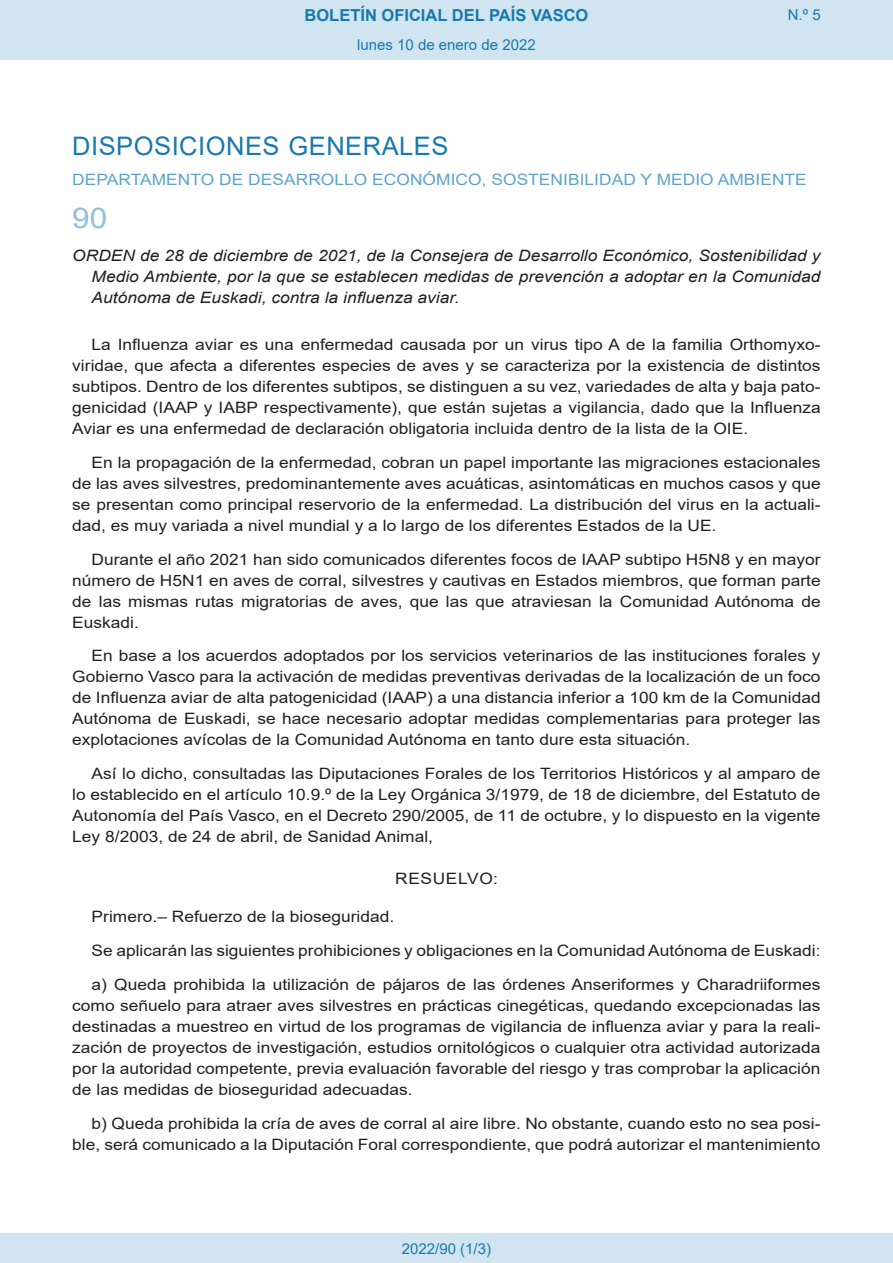
<style>
.page{position:relative;width:893px;height:1263px;background:#fff}
.page>*{position:absolute;margin:0;border:0;box-sizing:border-box;transform-origin:0 0}
.BOPVOrden{font:28.5px "Arial";color:#90c0db;scale:1.11 1}
.BOPVSeccion{font:25.5px "Arial";letter-spacing:.02em;color:#1879ad}
.t1{font:700 16.5px "Arial";color:#1879ad}
.BOPVDetalle{font:15.6px/21px "Arial";color:#231f20;text-align:justify;scale:1.11 1}
.BOPVTitulo{font:italic 15.6px/21px "Arial";color:#231f20;text-align:justify;scale:1.11 1}
.BOPVOrganismo{font:15.6px "Arial";letter-spacing:.005em;color:#5ea4ca;scale:1.11 1}
.BOPVClave{font:15.6px "Arial";letter-spacing:.035em;color:#231f20;scale:1.11 1}
.Paginacion_Centro{font:15px "Arial";color:#1879ad}
</style>
<div class="page">
<div style="left:0;top:0;width:893px;height:60px;background:#d0e5f0"></div>
<div style="left:0;top:1233px;width:893px;height:30px;background:#d0e5f0"></div>
<p class="t1" style="left:305px;top:3px;width:285px">BOLETÍN OFICIAL DEL PAÍS VASCO</p>
<p class="Paginacion_Centro" style="left:357px;top:35px;width:180px">lunes 10 de enero de 2022</p>
<p class="Paginacion_Centro" style="left:788px;top:5px;width:34px">N.º 5</p>
<p class="BOPVSeccion" style="left:72px;top:128px;width:378px">DISPOSICIONES GENERALES</p>
<p class="BOPVOrganismo" style="left:72px;top:169px;width:663px">DEPARTAMENTO DE DESARROLLO ECONÓMICO, SOSTENIBILIDAD Y MEDIO AMBIENTE</p>
<p class="BOPVOrden" style="left:72px;top:198px;width:33px">90</p>
<p class="BOPVTitulo" style="left:92px;top:246px;width:658px;text-indent:-19px">ORDEN de 28 de diciembre de 2021, de la Consejera de Desarrollo Económico, Sostenibilidad y Medio Ambiente, por la que se establecen medidas de prevención a adoptar en la Comunidad Autónoma de Euskadi, contra la influenza aviar.</p>
<p class="BOPVDetalle" style="left:72px;top:334px;width:676px;text-indent:19px">La Influenza aviar es una enfermedad causada por un virus tipo A de la familia Orthomyxo&shy;viridae, que afecta a diferentes especies de aves y se caracteriza por la existencia de distintos subtipos. Dentro de los diferentes subtipos, se distinguen a su vez, variedades de alta y baja pato&shy;genicidad (IAAP y IABP respectivamente), que están sujetas a vigilancia, dado que la Influenza Aviar es una enfermedad de declaración obligatoria incluida dentro de la lista de la OIE.</p>
<p class="BOPVDetalle" style="left:72px;top:452px;width:676px;text-indent:19px">En la propagación de la enfermedad, cobran un papel importante las migraciones estacionales de las aves silvestres, predominantemente aves acuáticas, asintomáticas en muchos casos y que se presentan como principal reservorio de la enfermedad. La distribución del virus en la actuali&shy;dad, es muy variada a nivel mundial y a lo largo de los diferentes Estados de la UE.</p>
<p class="BOPVDetalle" style="left:72px;top:548px;width:676px;text-indent:19px">Durante el año 2021 han sido comunicados diferentes focos de IAAP subtipo H5N8 y en mayor número de H5N1 en aves de corral, silvestres y cautivas en Estados miembros, que forman parte de las mismas rutas migratorias de aves, que las que atraviesan la Comunidad Autónoma de Euskadi.</p>
<p class="BOPVDetalle" style="left:72px;top:645px;width:676px;text-indent:19px">En base a los acuerdos adoptados por los servicios veterinarios de las instituciones forales y Gobierno Vasco para la activación de medidas preventivas derivadas de la localización de un foco de Influenza aviar de alta patogenicidad (IAAP) a una distancia inferior a 100 km de la Comunidad Autónoma de Euskadi, se hace necesario adoptar medidas complementarias para proteger las explotaciones avícolas de la Comunidad Autónoma en tanto dure esta situación.</p>
<p class="BOPVDetalle" style="left:72px;top:763px;width:676px;text-indent:19px">Así lo dicho, consultadas las Diputaciones Forales de los Territorios Históricos y al amparo de lo establecido en el artículo 10.9.º de la Ley Orgánica 3/1979, de 18 de diciembre, del Estatuto de Autonomía del País Vasco, en el Decreto 290/2005, de 11 de octubre, y lo dispuesto en la vigente Ley 8/2003, de 24 de abril, de Sanidad Animal,</p>
<p class="BOPVClave" style="left:395px;top:868px;width:94px">RESUELVO:</p>
<p class="BOPVDetalle" style="left:92px;top:906px;width:274px">Primero.– Refuerzo de la bioseguridad.</p>
<p class="BOPVDetalle" style="left:92px;top:940px;width:658px">Se aplicarán las siguientes prohibiciones y obligaciones en la Comunidad Autónoma de Euskadi:</p>
<p class="BOPVDetalle" style="left:72px;top:974px;width:676px;text-indent:19px">a) Queda prohibida la utilización de pájaros de las órdenes Anseriformes y Charadriiformes como señuelo para atraer aves silvestres en prácticas cinegéticas, quedando excepcionadas las destinadas a muestreo en virtud de los programas de vigilancia de influenza aviar y para la reali&shy;zación de proyectos de investigación, estudios ornitológicos o cualquier otra actividad autorizada por la autoridad competente, previa evaluación favorable del riesgo y tras comprobar la aplicación de las medidas de bioseguridad adecuadas.</p>
<p class="BOPVDetalle" style="left:72px;top:1112px;width:676px;text-align:right">b) Queda prohibida la cría de aves de corral al aire libre. No obstante, cuando esto no sea posi&shy;ble, será comunicado a la Diputación Foral correspondiente, que podrá autorizar el mantenimiento</p>
<p class="Paginacion_Centro" style="left:402px;top:1238px;width:91px">2022/90 (1/3)</p>
</div>
